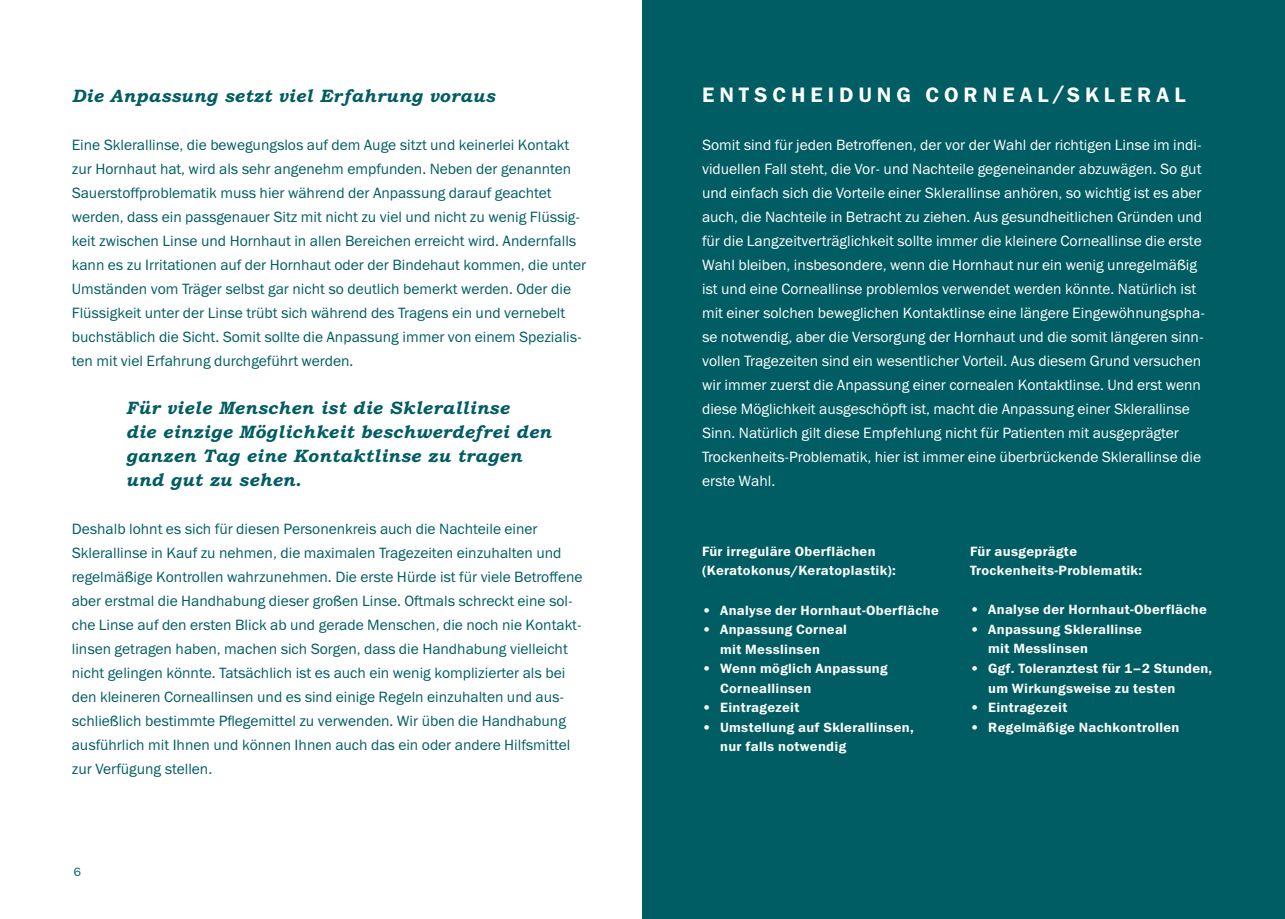
<style>
.page{position:relative;width:1285px;height:919px;background:#fff}
.page>*{position:absolute;margin:0;border:0;box-sizing:border-box;transform-origin:0 0}
.t1{font:21px "Franklin Gothic Demi ITC";letter-spacing:.235em;color:#fff}
.t2{font:italic 700 18px/24px "Bookman Old Style Std";letter-spacing:.02em;color:#005d63}
.t3{font:15px/24px "Franklin Gothic Book ITC";color:#005d63}
.t4{font:15px/24px "Franklin Gothic Book ITC";color:#fff}
.t5{font:13.5px/19.5px "Franklin Gothic Demi ITC";letter-spacing:.025em;color:#fff}
.t6{font:12px "Franklin Gothic Book ITC";color:#005d63}
</style>
<div class="page">
<div style="left:642px;top:0;width:642px;height:918px;background:#005d63"></div>
<p class="t2" style="left:72px;top:83px;width:424px">Die Anpassung setzt viel Erfahrung voraus</p>
<p class="t3" style="left:72px;top:132px;width:516px">Eine Sklerallinse, die bewegungslos auf dem Auge sitzt und keinerlei Kontakt zur Hornhaut hat, wird als sehr angenehm empfunden. Neben der genannten Sauerstoffproblematik muss hier während der Anpassung darauf geachtet werden, dass ein passgenauer Sitz mit nicht zu viel und nicht zu wenig Flüssig&shy;keit zwischen Linse und Hornhaut in allen Bereichen erreicht wird. Andernfalls kann es zu Irritationen auf der Hornhaut oder der Bindehaut kommen, die unter Umständen vom Träger selbst gar nicht so deutlich bemerkt werden. Oder die Flüssigkeit unter der Linse trübt sich während des Tragens ein und vernebelt buchstäblich die Sicht. Somit sollte die Anpassung immer von einem Spezialis&shy;ten mit viel Erfahrung durchgeführt werden.</p>
<p class="t2" style="left:126px;top:395px;width:426px">Für viele Menschen ist die Sklerallinse<br>die einzige Möglichkeit beschwerdefrei den ganzen Tag eine Kontaktlinse zu tragen und gut zu sehen.</p>
<p class="t3" style="left:72px;top:516px;width:512px">Deshalb lohnt es sich für diesen Personenkreis auch die Nachteile einer Sklerallinse in Kauf zu nehmen, die maximalen Tragezeiten einzuhalten und regelmäßige Kontrollen wahrzunehmen. Die erste Hürde ist für viele Betroffene aber erstmal die Handhabung dieser großen Linse. Oftmals schreckt eine sol&shy;che Linse auf den ersten Blick ab und gerade Menschen, die noch nie Kontakt&shy;linsen getragen haben, machen sich Sorgen, dass die Handhabung vielleicht nicht gelingen könnte. Tatsächlich ist es auch ein wenig komplizierter als bei den kleineren Corneallinsen und es sind einige Regeln einzuhalten und aus&shy;schließlich bestimmte Pflegemittel zu verwenden. Wir üben die Handhabung ausführlich mit Ihnen und können Ihnen auch das ein oder andere Hilfsmittel zur Verfügung stellen.</p>
<p class="t6" style="left:74px;top:864px;width:9px">6</p>
<h1 class="t1" style="left:702px;top:82px;width:485px">ENTSCHEIDUNG CORNEAL/SKLERAL</h1>
<p class="t4" style="left:702px;top:132px;width:504px">Somit sind für jeden Betroffenen, der vor der Wahl der richtigen Linse im indi&shy;viduellen Fall steht, die Vor- und Nachteile gegeneinander abzuwägen. So gut und einfach sich die Vorteile einer Sklerallinse anhören, so wichtig ist es aber auch, die Nachteile in Betracht zu ziehen. Aus gesundheitlichen Gründen und für die Langzeitverträglichkeit sollte immer die kleinere Corneallinse die erste Wahl bleiben, insbesondere, wenn die Hornhaut nur ein wenig unregelmäßig ist und eine Corneallinse problemlos verwendet werden könnte. Natürlich ist mit einer solchen beweglichen Kontaktlinse eine längere Eingewöhnungspha&shy;se notwendig, aber die Versorgung der Hornhaut und die somit längeren sinn&shy;vollen Tragezeiten sind ein wesentlicher Vorteil. Aus diesem Grund versuchen wir immer zuerst die Anpassung einer cornealen Kontaktlinse. Und erst wenn diese Möglichkeit ausgeschöpft ist, macht die Anpassung einer Sklerallinse Sinn. Natürlich gilt diese Empfehlung nicht für Patienten mit ausgeprägter Trockenheits-Problematik, hier ist immer eine überbrückende Sklerallinse die erste Wahl.</p>
<p class="t5" style="left:702px;top:542px;width:195px">Für irreguläre Oberflächen (Keratokonus/Keratoplastik):</p>
<p class="t5" style="left:702px;top:600px;width:238px">• Analyse der Hornhaut-Oberfläche</p>
<p class="t5" style="left:720px;top:620px;width:128px;text-indent:-18px">• Anpassung Corneal mit Messlinsen</p>
<p class="t5" style="left:720px;top:659px;width:169px;text-indent:-18px">• Wenn möglich Anpassung<br>Corneallinsen</p>
<p class="t5" style="left:702px;top:698px;width:99px">• Eintragezeit</p>
<p class="t5" style="left:720px;top:717px;width:195px;text-indent:-18px">• Umstellung auf Sklerallinsen, nur falls notwendig</p>
<p class="t5" style="left:969px;top:542px;width:173px">Für ausgeprägte<br>Trockenheits-Problematik:</p>
<p class="t5" style="left:969px;top:600px;width:238px">• Analyse der Hornhaut-Oberfläche</p>
<p class="t5" style="left:987px;top:620px;width:155px;text-indent:-18px">• Anpassung Sklerallinse mit Messlinsen</p>
<p class="t5" style="left:987px;top:659px;width:226px;text-indent:-18px">• Ggf. Toleranztest für 1–2 Stunden, um Wirkungsweise zu testen</p>
<p class="t5" style="left:969px;top:698px;width:99px">• Eintragezeit</p>
<p class="t5" style="left:969px;top:717px;width:211px">• Regelmäßige Nachkontrollen</p>
</div>
